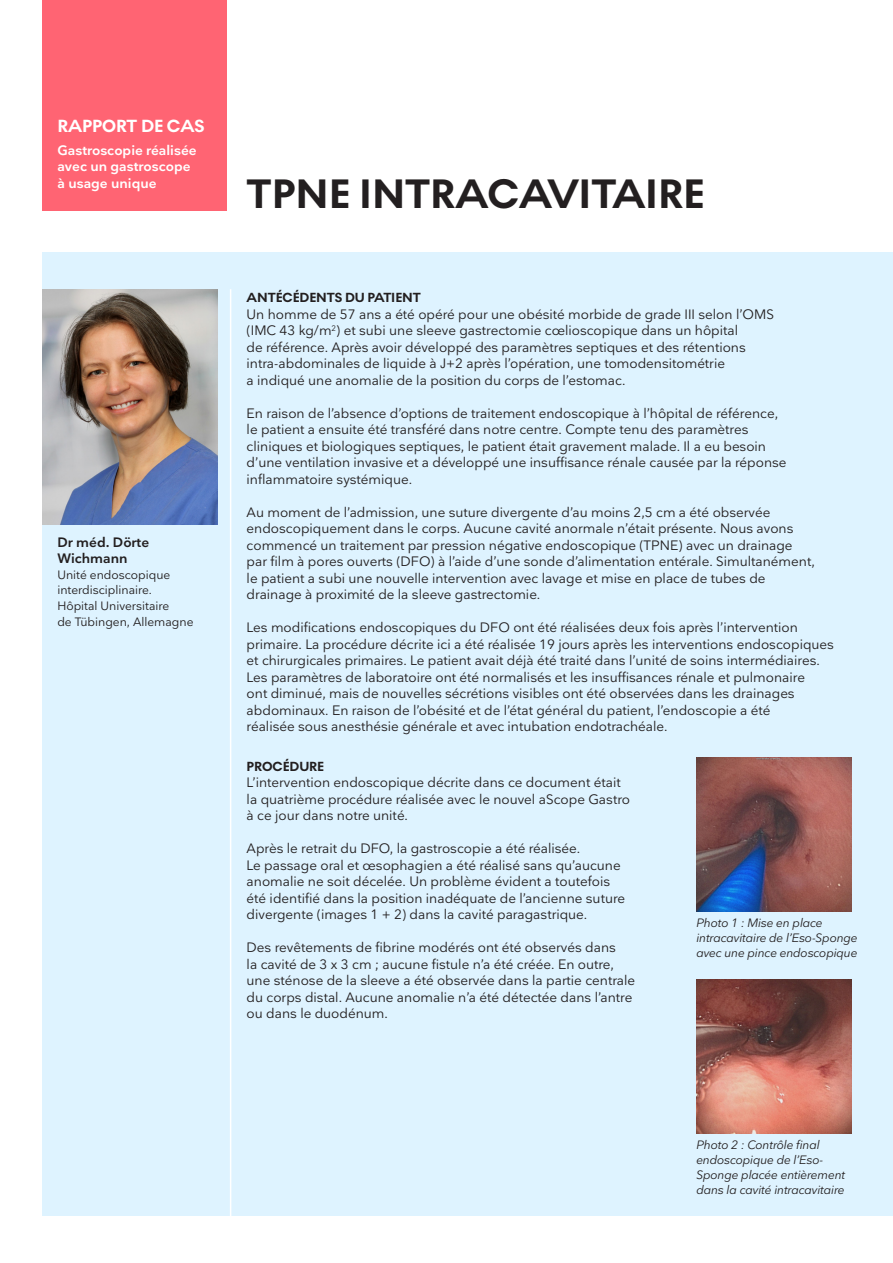
<style>
.page{position:relative;width:893px;height:1263px;background:#fff}
.page>*{position:absolute;margin:0;border:0;box-sizing:border-box;transform-origin:0 0}
.t1{font:700 42px "Noir No 1";color:#231f20}
.t2{font:700 18px "Noir No 1";letter-spacing:-.005em;color:#fff}
.t3{font:13.5px/16.5px "Nationale";color:#231f20}
.t4{font:600 13.5px/16.5px "Nationale";color:#fff}
.t5{font:700 13.5px "Noir No 1";letter-spacing:-.005em;color:#231f20}
.t6{font:600 13.5px/15.8px "Nationale";color:#231f20}
.t7{font:italic 12px/15px "Nationale";letter-spacing:-.01em;color:#231f20}
.t8{font:12px/15.8px "Nationale";color:#231f20}
</style>
<div class="page">
<div style="left:43px;top:253px;width:850px;height:963px;background:#def3ff"></div>
<div style="left:43px;top:0;width:184px;height:210px;background:#ff6473"></div>
<hr style="left:230px;top:289px;width:1px;height:943px;background:#fff">
<img style="left:43px;top:290px;width:174px;height:234px">
<img style="left:696px;top:979px;width:155px;height:154px">
<img style="left:696px;top:758px;width:155px;height:154px">
<p class="t2" style="left:57px;top:112px;width:149px">RAPPORT DE CAS</p>
<p class="t4" style="left:57px;top:141px;width:141px">Gastroscopie réalisée avec un gastroscope à usage unique</p>
<p class="t6" style="left:57px;top:534px;width:93px">Dr méd. Dörte<br>Wichmann</p>
<p class="t8" style="left:57px;top:566px;width:114px">Unité endoscopique interdisciplinaire.</p>
<p class="t8" style="left:57px;top:598px;width:138px">Hôpital Universitaire<br>de Tübingen, Allemagne</p>
<p class="t1" style="left:247px;top:163px;width:459px">TPNE INTRACAVITAIRE</p>
<p class="t5" style="left:247px;top:288px;width:176px">ANTÉCÉDENTS DU PATIENT</p>
<p class="t3" style="left:247px;top:305px;width:529px">Un homme de 57 ans a été opéré pour une obésité morbide de grade III selon l’OMS (IMC 43 kg/m<sup>2</sup>) et subi une sleeve gastrectomie cœlioscopique dans un hôpital<br>de référence. Après avoir développé des paramètres septiques et des rétentions intra-abdominales de liquide à J+2 après l’opération, une tomodensitométrie<br>a indiqué une anomalie de la position du corps de l’estomac.</p>
<p class="t3" style="left:247px;top:404px;width:541px">En raison de l’absence d’options de traitement endoscopique à l’hôpital de référence, le patient a ensuite été transféré dans notre centre. Compte tenu des paramètres cliniques et biologiques septiques, le patient était gravement malade. Il a eu besoin d’une ventilation invasive et a développé une insuffisance rénale causée par la réponse inflammatoire systémique.</p>
<p class="t3" style="left:247px;top:503px;width:570px">Au moment de l’admission, une suture divergente d’au moins 2,5 cm a été observée endoscopiquement dans le corps. Aucune cavité anormale n’était présente. Nous avons commencé un traitement par pression négative endoscopique (TPNE) avec un drainage par film à pores ouverts (DFO) à l’aide d’une sonde d’alimentation entérale. Simultanément, le patient a subi une nouvelle intervention avec lavage et mise en place de tubes de drainage à proximité de la sleeve gastrectomie.</p>
<p class="t3" style="left:247px;top:619px;width:589px">Les modifications endoscopiques du DFO ont été réalisées deux fois après l’intervention primaire. La procédure décrite ici a été réalisée 19 jours après les interventions endoscopiques et chirurgicales primaires. Le patient avait déjà été traité dans l’unité de soins intermédiaires.<br>Les paramètres de laboratoire ont été normalisés et les insuffisances rénale et pulmonaire<br>ont diminué, mais de nouvelles sécrétions visibles ont été observées dans les drainages abdominaux. En raison de l’obésité et de l’état général du patient, l’endoscopie a été<br>réalisée sous anesthésie générale et avec intubation endotrachéale.</p>
<p class="t5" style="left:247px;top:756px;width:79px">PROCÉDURE</p>
<p class="t3" style="left:247px;top:774px;width:385px">L’intervention endoscopique décrite dans ce document était la quatrième procédure réalisée avec le nouvel aScope Gastro à ce jour dans notre unité.</p>
<p class="t3" style="left:247px;top:840px;width:380px">Après le retrait du DFO, la gastroscopie a été réalisée.<br>Le passage oral et œsophagien a été réalisé sans qu’aucune anomalie ne soit décelée. Un problème évident a toutefois été identifié dans la position inadéquate de l’ancienne suture divergente (images 1 + 2) dans la cavité paragastrique.</p>
<p class="t3" style="left:247px;top:939px;width:390px">Des revêtements de fibrine modérés ont été observés dans<br>la cavité de 3 x 3 cm ; aucune fistule n’a été créée. En outre, une sténose de la sleeve a été observée dans la partie centrale du corps distal. Aucune anomalie n’a été détectée dans l’antre ou dans le duodénum.</p>
<p class="t7" style="left:696px;top:915px;width:163px">Photo 1 : Mise en place intracavitaire de l’Eso-Sponge avec une pince endoscopique</p>
<p class="t7" style="left:696px;top:1137px;width:150px">Photo 2 : Contrôle final endoscopique de l’Eso-<br>Sponge placée entièrement dans la cavité intracavitaire</p>
</div>
